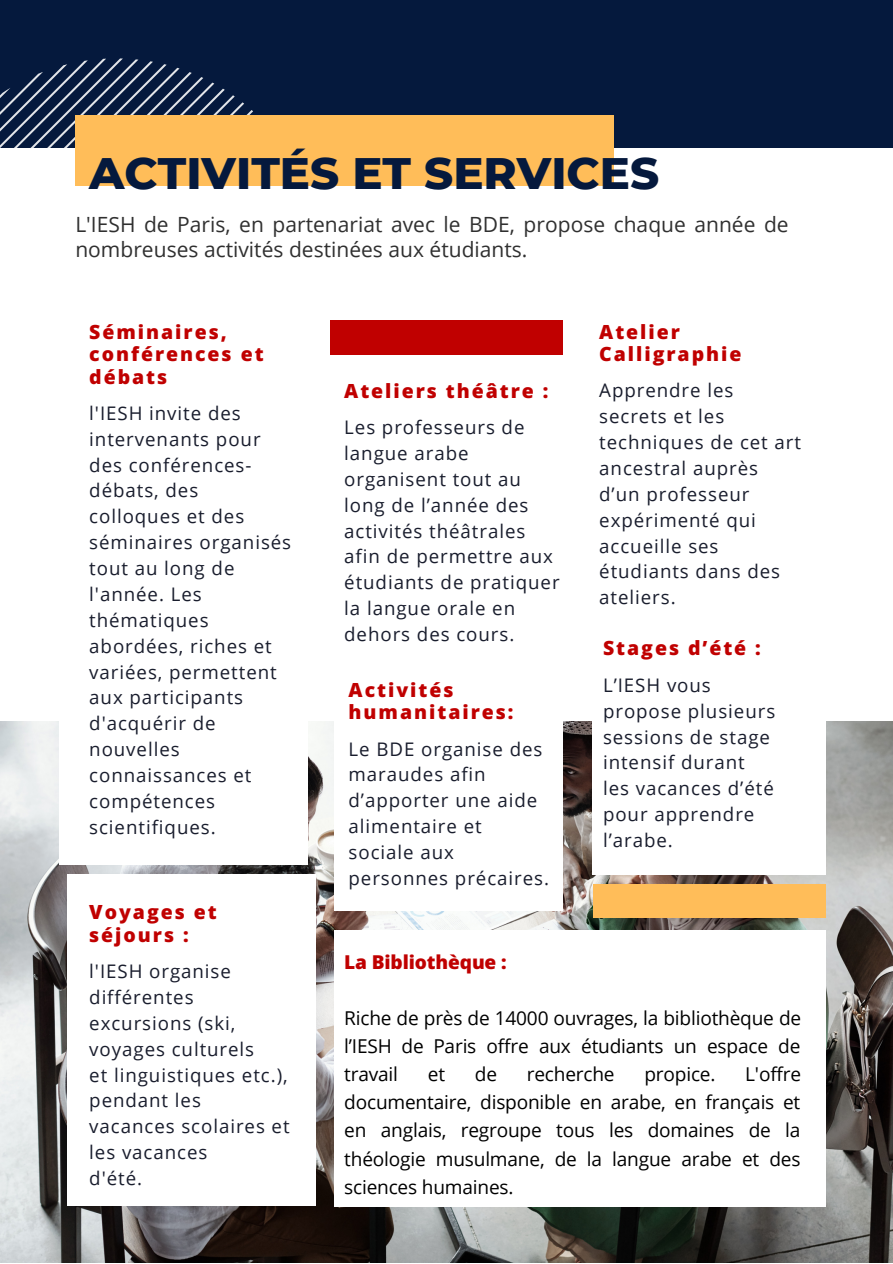
<style>
.page{position:relative;width:893px;height:1264px;background:#fff}
.page>*{position:absolute;margin:0;border:0;box-sizing:border-box;transform-origin:0 0}
.t1{font:800 45px "Montserrat";color:#05193d}
.t2{font:21px/24.8px "Open Sans";color:#303030}
.t3{font:800 19.5px/22.5px "Open Sans";letter-spacing:.1em;color:#c00000}
.t4{font:19.05px/28px "Open Sans";letter-spacing:-.01em;color:#000;text-align:justify}
.t5{font:800 19.05px "Open Sans";letter-spacing:-.005em;color:#c00000}
.t6{font:18.75px/25.8px "Open Sans";letter-spacing:.05em;color:#191d2d}
</style>
<div class="page">
<img style="left:0;top:721px;width:892px;height:541px">
<div style="left:593px;top:597px;width:232px;height:277px;background:#fff"></div>
<div style="left:67px;top:874px;width:248px;height:332px;background:#fff"></div>
<div style="left:334px;top:929px;width:492px;height:277px;background:#fff"></div>
<div style="left:334px;top:654px;width:228px;height:256px;background:#fff"></div>
<div style="left:59px;top:311px;width:249px;height:553px;background:#fff"></div>
<div style="left:0;top:0;width:892px;height:148px;background:#05193d"></div>
<svg style="left:0;top:58px;width:320px;height:128px"></svg>
<div style="left:75px;top:115px;width:538px;height:70px;background:#ffbd59"></div>
<div style="left:593px;top:884px;width:232px;height:33px;background:#ffbd59"></div>
<div style="left:330px;top:320px;width:232px;height:35px;background:#c00000"></div>
<p class="t1" style="left:89px;top:146px;width:571px">ACTIVITÉS ET SERVICES</p>
<p class="t2" style="left:75px;top:212px;width:714px">L'IESH de Paris, en partenariat avec le BDE, propose chaque année de nombreuses activités destinées aux étudiants.</p>
<p class="t3" style="left:89px;top:320px;width:176px">Séminaires, conférences et débats</p>
<p class="t6" style="left:89px;top:400px;width:203px">l'IESH invite des intervenants pour des conférences&shy;débats, des colloques et des séminaires organisés tout au long de l'année. Les thématiques abordées, riches et variées, permettent aux participants d'acquérir de nouvelles connaissances et compétences</p>
<p class="t6" style="left:89px;top:813px;width:128px">scientifiques.</p>
<p class="t3" style="left:89px;top:900px;width:129px">Voyages et séjours :</p>
<p class="t6" style="left:89px;top:957px;width:143px">l'IESH organise différentes</p>
<p class="t6" style="left:89px;top:1009px;width:166px">excursions (ski, voyages culturels</p>
<p class="t6" style="left:89px;top:1061px;width:200px">et linguistiques etc.), pendant les</p>
<p class="t6" style="left:89px;top:1113px;width:202px">vacances scolaires et les vacances</p>
<p class="t6" style="left:89px;top:1164px;width:54px">d'été.</p>
<p class="t3" style="left:344px;top:379px;width:206px">Ateliers théâtre :</p>
<p class="t6" style="left:344px;top:414px;width:182px">Les professeurs de langue arabe organisent tout au</p>
<p class="t6" style="left:344px;top:491px;width:217px">long de l’année des activités théâtrales afin de permettre aux étudiants de pratiquer la langue orale en dehors des cours.</p>
<p class="t3" style="left:599px;top:320px;width:144px">Atelier<br>Calligraphie</p>
<p class="t6" style="left:599px;top:377px;width:203px">Apprendre les secrets et les techniques de cet art ancestral auprès d’un professeur</p>
<p class="t6" style="left:599px;top:506px;width:182px">expérimenté qui accueille ses étudiants dans des ateliers.</p>
<p class="t3" style="left:603px;top:636px;width:159px">Stages d’été :</p>
<p class="t3" style="left:348px;top:677px;width:166px">Activités humanitaires:</p>
<p class="t6" style="left:603px;top:671px;width:109px">L’IESH vous</p>
<p class="t6" style="left:603px;top:697px;width:174px">propose plusieurs sessions de stage intensif durant</p>
<p class="t6" style="left:603px;top:775px;width:172px">les vacances d’été pour apprendre l’arabe.</p>
<p class="t6" style="left:348px;top:735px;width:195px">Le BDE organise des maraudes afin</p>
<p class="t6" style="left:348px;top:787px;width:202px">d’apporter une aide alimentaire et sociale aux personnes précaires.</p>
<p class="t5" style="left:344px;top:948px;width:164px">La Bibliothèque :</p>
<p class="t4" style="left:344px;top:1003px;width:458px">Riche de près de 14000 ouvrages, la bibliothèque de l’IESH de Paris offre aux étudiants un espace de travail</p>
<p class="t4" style="left:344px;top:1059px;width:458px;text-indent:401px">L'offre documentaire, disponible en arabe, en français et en anglais, regroupe tous les domaines de la théologie musulmane, de la langue arabe et des sciences humaines.</p>
<p class="t4" style="left:428px;top:1059px;width:19px">et</p>
<p class="t4" style="left:475px;top:1059px;width:24px">de</p>
<p class="t4" style="left:527px;top:1059px;width:89px">recherche</p>
<p class="t4" style="left:644px;top:1059px;width:73px">propice.</p>
</div>
